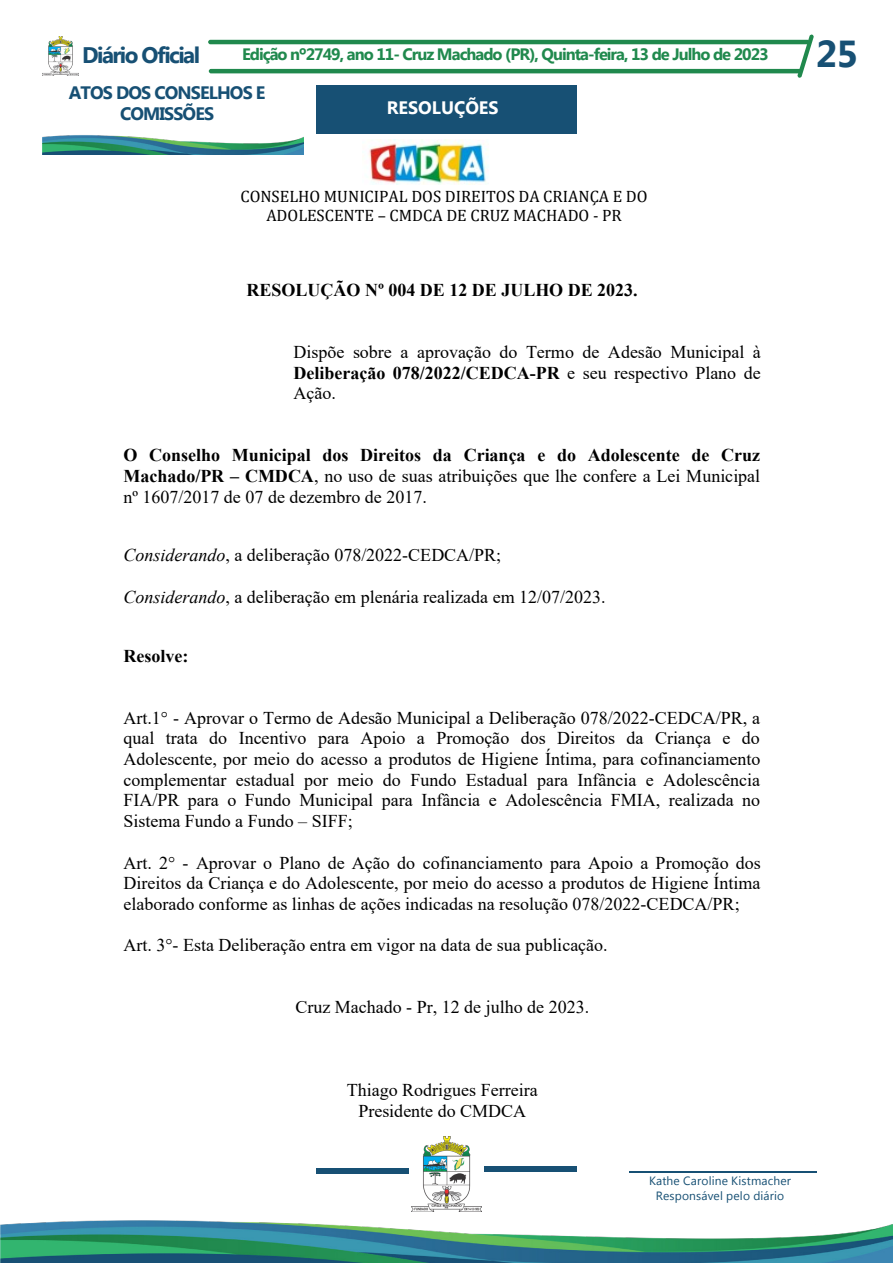
<style>
.page{position:relative;width:893px;height:1263px;background:#fff}
.page>*{position:absolute;margin:0;border:0;box-sizing:border-box;transform-origin:0 0}
.t1{font:700 37.5px "Myanmar Text";color:#175074}
.t2{font:700 22.5px "Myanmar Text";letter-spacing:-.07em;color:#175074}
.t3{font:18px/20.7px "Times New Roman";color:#000;text-align:justify}
.t4{font:700 18px "Times New Roman";color:#000}
.t5{font:700 18px/21px "Myanmar Text";letter-spacing:-.05em;color:#175074;text-align:center}
.t6{font:700 18px "Myanmar Text";color:#fff}
.t7{font:16.5px/19.4px "Cambria";color:#000;text-align:center}
.t8{font:700 16.5px "Myanmar Text";letter-spacing:-.06em;color:#20894d}
.t9{font:12px "Myanmar Text";letter-spacing:.015em;color:#175074}
.s1{font-weight:700}
.s2{font-style:italic}
</style>
<div class="page">
<hr style="left:208px;top:40px;width:602px;height:4px;background:#20894d;border-radius:2px">
<hr style="left:209px;top:69px;width:593px;height:4px;background:#20894d;border-radius:2px">
<img style="left:43px;top:37px;width:36px;height:38px">
<svg style="left:797px;top:34px;width:17px;height:44px"></svg>
<img style="left:0;top:1220px;width:893px;height:43px">
<svg style="left:316px;top:1169px;width:93px;height:5px"></svg>
<img style="left:411px;top:1136px;width:71px;height:76px">
<svg style="left:484px;top:1166px;width:93px;height:5px"></svg>
<img style="left:43px;top:135px;width:260px;height:20px">
<div style="left:316px;top:85px;width:261px;height:49px;background:#175074"></div>
<img style="left:369px;top:139px;width:119px;height:45px">
<svg style="left:629px;top:1171px;width:187px;height:1px"></svg>
<p class="t2" style="left:82px;top:42px;width:119px">Diário Oficial</p>
<p class="t8" style="left:242px;top:45px;width:528px">Edição nº2749, ano 11- Cruz Machado (PR), Quinta-feira, 13 de Julho de 2023</p>
<p class="t1" style="left:816px;top:32px;width:44px">25</p>
<p class="t5" style="left:69px;top:82px;width:198px">ATOS DOS CONSELHOS E<br>COMISSÕES</p>
<p class="t6" style="left:387px;top:97px;width:113px">RESOLUÇÕES</p>
<p class="t7" style="left:240px;top:188px;width:409px">CONSELHO MUNICIPAL DOS DIREITOS DA CRIANÇA E DO<br>ADOLESCENTE – CMDCA DE CRUZ MACHADO - PR</p>
<p class="t4" style="left:247px;top:280px;width:393px">RESOLUÇÃO Nº 004 DE 12 DE JULHO DE 2023.</p>
<p class="t3" style="left:294px;top:342px;width:469px">Dispõe sobre a aprovação do Termo de Adesão Municipal à <span class="s1">Deliberação 078/2022/CEDCA-PR</span> e seu respectivo Plano de Ação.</p>
<p class="t3" style="left:123px;top:445px;width:638px"><span class="s1">O Conselho Municipal dos Direitos da Criança e do Adolescente de Cruz Machado/PR – CMDCA</span>, no uso de suas atribuições que lhe confere a Lei Municipal nº 1607/2017 de 07 de dezembro de 2017.</p>
<p class="t3" style="left:123px;top:545px;width:379px"><span class="s2">Considerando</span>, a deliberação 078/2022-CEDCA/PR;</p>
<p class="t3" style="left:123px;top:586px;width:484px"><span class="s2">Considerando</span>, a deliberação em plenária realizada em 12/07/2023.</p>
<p class="t4" style="left:123px;top:646px;width:66px">Resolve:</p>
<p class="t3" style="left:123px;top:707px;width:638px">Art.1° - Aprovar o Termo de Adesão Municipal a Deliberação 078/2022-CEDCA/PR, a qual trata do Incentivo para Apoio a Promoção dos Direitos da Criança e do Adolescente, por meio do acesso a produtos de Higiene Íntima, para cofinanciamento complementar estadual por meio do Fundo Estadual para Infância e Adolescência FIA/PR para o Fundo Municipal para Infância e Adolescência FMIA, realizada no Sistema Fundo a Fundo – SIFF;</p>
<p class="t3" style="left:123px;top:852px;width:639px">Art. 2° - Aprovar o Plano de Ação do cofinanciamento para Apoio a Promoção dos Direitos da Criança e do Adolescente, por meio do acesso a produtos de Higiene Íntima elaborado conforme as linhas de ações indicadas na resolução 078/2022-CEDCA/PR;</p>
<p class="t3" style="left:123px;top:935px;width:486px">Art. 3°- Esta Deliberação entra em vigor na data de sua publicação.</p>
<p class="t3" style="left:295px;top:997px;width:295px">Cruz Machado - Pr, 12 de julho de 2023.</p>
<p class="t3" style="left:347px;top:1080px;width:192px;text-align:center">Thiago Rodrigues Ferreira<br>Presidente do CMDCA</p>
<p class="t9" style="left:649px;top:1174px;width:144px">Kathe Caroline Kistmacher</p>
<p class="t9" style="left:656px;top:1189px;width:130px">Responsável pelo diário</p>
</div>
